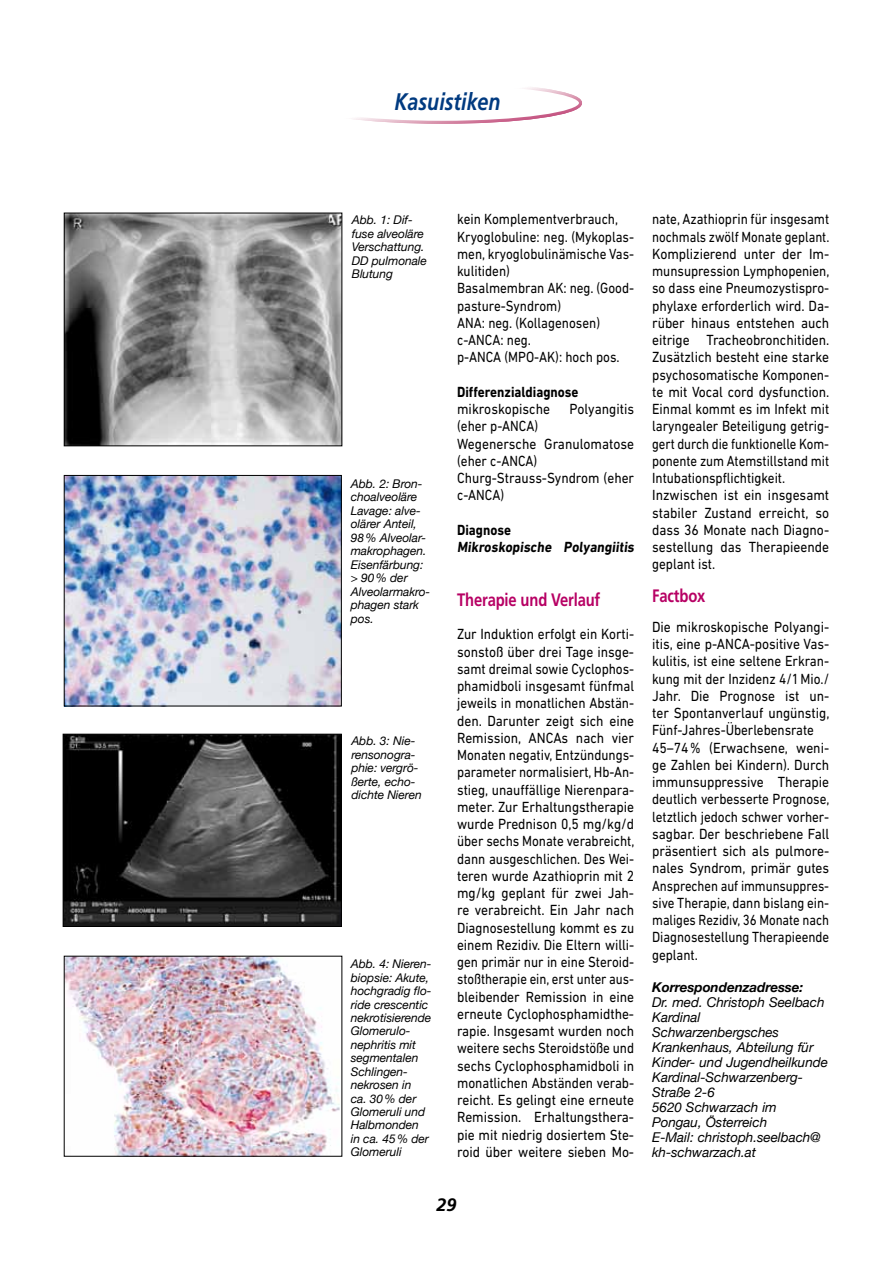
<style>
.page{position:relative;width:893px;height:1263px;background:#fff}
.page>*{position:absolute;margin:0;border:0;box-sizing:border-box;transform-origin:0 0}
.t1{font:italic 700 24px "Frutiger";color:#003a80;scale:.82 1}
.t2{font:700 18px "Frutiger";letter-spacing:-.01em;color:#b70064;scale:.82 1}
.t3{font:italic 700 18px "Frutiger";color:#000}
.t4{font:15px/17.2px "DIN Next LT Pro";letter-spacing:-.005em;color:#000;text-align:justify;scale:.9 1}
.t5{font:15px/17.2px "DIN Next LT Pro";letter-spacing:-.005em;color:#000;scale:.88 1}
.t6{font:15px/17.2px "DIN Next LT Pro";letter-spacing:-.005em;color:#000;scale:.91 1}
.t7{font:700 15px/17.2px "DIN Next LT Pro";color:#000;scale:.88 1}
.t8{font:italic 13.5px/15px "Helvetica Neue";letter-spacing:-.005em;color:#000}
.t9{font:italic 700 13.5px "Helvetica Neue";letter-spacing:-.005em;color:#000}
.t10{font:italic 12px/13.5px "Helvetica Neue";letter-spacing:-.005em;color:#000}
</style>
<div class="page">
<div style="left:302px;top:82px;width:280px;height:42px;border:3px solid #fff;border-radius:50%"></div>
<img style="left:66px;top:477px;width:274px;height:227px">
<div style="left:64px;top:475px;width:278px;height:231px;border:1px solid #000"></div>
<img style="left:65px;top:736px;width:275px;height:189px">
<div style="left:63px;top:734px;width:279px;height:193px;border:1px solid #000"></div>
<img style="left:66px;top:958px;width:274px;height:197px">
<div style="left:64px;top:956px;width:278px;height:201px;border:1px solid #000"></div>
<img style="left:66px;top:215px;width:274px;height:229px">
<div style="left:64px;top:213px;width:278px;height:233px;border:1px solid #000"></div>
<h1 class="t1" style="left:388px;top:88px;width:145px">Aus den AGs</h1>
<h1 class="t1" style="left:394px;top:88px;width:131px">Kasuistiken</h1>
<p class="t10" style="left:352px;top:213px;width:77px">Abb. 1: Dif&shy;fuse alveoläre<br>Verschattung.<br>DD pulmonale<br>Blutung</p>
<p class="t10" style="left:351px;top:476px;width:81px">Abb. 2: Bron&shy;choalveoläre<br>Lavage: alve&shy;olärer Anteil,<br>98% Alveolar&shy;makrophagen.<br>Eisenfärbung: &gt; 90% der<br>Alveolarmakro&shy;phagen stark pos.</p>
<p class="t10" style="left:351px;top:734px;width:72px">Abb. 3: Nie&shy;rensonogra&shy;phie: vergrö&shy;ßerte, echo&shy;dichte Nieren</p>
<p class="t10" style="left:351px;top:957px;width:82px">Abb. 4: Nieren&shy;biopsie: Akute, hochgradig flo&shy;ride crescentic nekrotisierende<br>Glomerulo&shy;nephritis mit segmentalen<br>Schlingen&shy;nekrosen in<br>ca. 30% der<br>Glomeruli und<br>Halbmonden<br>in ca. 45% der<br>Glomeruli</p>
<p class="t5" style="left:457px;top:211px;width:203px">kein Komplementverbrauch,<br>Kryoglobuline: neg. (Mykoplas&shy;men, kryoglobulinämische Vas&shy;kulitiden)<br>Basalmembran AK: neg. (Good&shy;pasture-Syndrom)<br>ANA: neg. (Kollagenosen) c-ANCA: neg.<br>p-ANCA (MPO-AK): hoch pos.</p>
<p class="t7" style="left:457px;top:383px;width:139px">Differenzialdiagnose</p>
<p class="t6" style="left:457px;top:400px;width:104px">mikroskopische</p>
<p class="t6" style="left:570px;top:400px;width:72px">Polyangitis</p>
<p class="t5" style="left:457px;top:418px;width:203px">(eher p-ANCA)<br>Wegenersche Granulomatose (eher c-ANCA)<br>Churg-Strauss-Syndrom (eher c-ANCA)</p>
<p class="t7" style="left:457px;top:521px;width:205px">Diagnose<br>Mikroskopische Polyangiitis</p>
<p class="t2" style="left:457px;top:589px;width:176px">Therapie und Verlauf</p>
<p class="t4" style="left:457px;top:625px;width:199px">Zur Induktion erfolgt ein Korti&shy;sonstoß über drei Tage insge&shy;samt dreimal sowie Cyclophos&shy;phamidboli insgesamt fünfmal jeweils in monatlichen Abstän&shy;den. Darunter zeigt sich eine Remission, ANCAs nach vier Monaten negativ, Entzündungs&shy;parameter normalisiert, Hb-An&shy;stieg, unauffällige Nierenpara&shy;meter. Zur Erhaltungstherapie wurde Prednison 0,5 mg/kg/d über sechs Monate verabreicht, dann ausgeschlichen. Des Wei&shy;teren wurde Azathioprin mit 2 mg/kg geplant für zwei Jah&shy;re verabreicht. Ein Jahr nach Diagnosestellung kommt es zu einem Rezidiv. Die Eltern willi&shy;gen primär nur in eine Steroid&shy;stoßtherapie ein, erst unter aus&shy;bleibender Remission in eine erneute Cyclophosphamidthe&shy;rapie. Insgesamt wurden noch weitere sechs Steroidstöße und sechs Cyclophosphamidboli in monatlichen Abständen verab&shy;reicht. Es gelingt eine erneute Remission. Erhaltungsthera&shy;pie mit niedrig dosiertem Ste&shy;roid über weitere sieben Mo-</p>
<p class="t3" style="left:436px;top:1194px;width:22px">29</p>
<p class="t5" style="left:652px;top:211px;width:203px">nate, Azathioprin für insgesamt nochmals zwölf Monate geplant.<br>Komplizierend unter der Im&shy;munsupression Lymphopenien, so dass eine Pneumozystispro&shy;phylaxe erforderlich wird. Da&shy;rüber hinaus entstehen auch eitrige Tracheobronchitiden.<br>Zusätzlich besteht eine starke psychosomatische Komponen&shy;te mit Vocal cord dysfunction.<br>Einmal kommt es im Infekt mit laryngealer Beteiligung getrig&shy;gert durch die funktionelle Kom&shy;ponente zum Atemstillstand mit<br>Intubationspflichtigkeit.<br>Inzwischen ist ein insgesamt stabiler Zustand erreicht, so dass 36 Monate nach Diagno&shy;sestellung das Therapieende geplant ist.</p>
<p class="t2" style="left:652px;top:585px;width:66px">Factbox</p>
<p class="t6" style="left:652px;top:618px;width:196px">Die mikroskopische Polyangi&shy;itis, eine p-ANCA-positive Vas&shy;kulitis, ist eine seltene Erkran&shy;kung mit der Inzidenz 4/1Mio./<br>Jahr. Die Prognose ist un&shy;ter Spontanverlauf ungünstig,<br>Fünf-Jahres-Überlebensrate<br>45–74% (Erwachsene, weni&shy;ge Zahlen bei Kindern). Durch immunsuppressive Therapie deutlich verbesserte Prognose, letztlich jedoch schwer vorher&shy;sagbar. Der beschriebene Fall präsentiert sich als pulmore&shy;nales Syndrom, primär gutes<br>Ansprechen auf immunsuppres&shy;sive Therapie, dann bislang ein&shy;maliges Rezidiv, 36 Monate nach<br>Diagnosestellung Therapieende geplant.</p>
<p class="t9" style="left:652px;top:979px;width:153px">Korrespondenzadresse:</p>
<p class="t8" style="left:652px;top:994px;width:177px">Dr. med. Christoph Seelbach<br>Kardinal<br>Schwarzenbergsches<br>Krankenhaus, Abteilung für<br>Kinder- und Jugendheilkunde<br>Kardinal-Schwarzenberg-<br>Straße 2-6<br>5620 Schwarzach im<br>Pongau, Österreich<br>E-Mail: christoph.seelbach@ kh-schwarzach.at</p>
</div>
